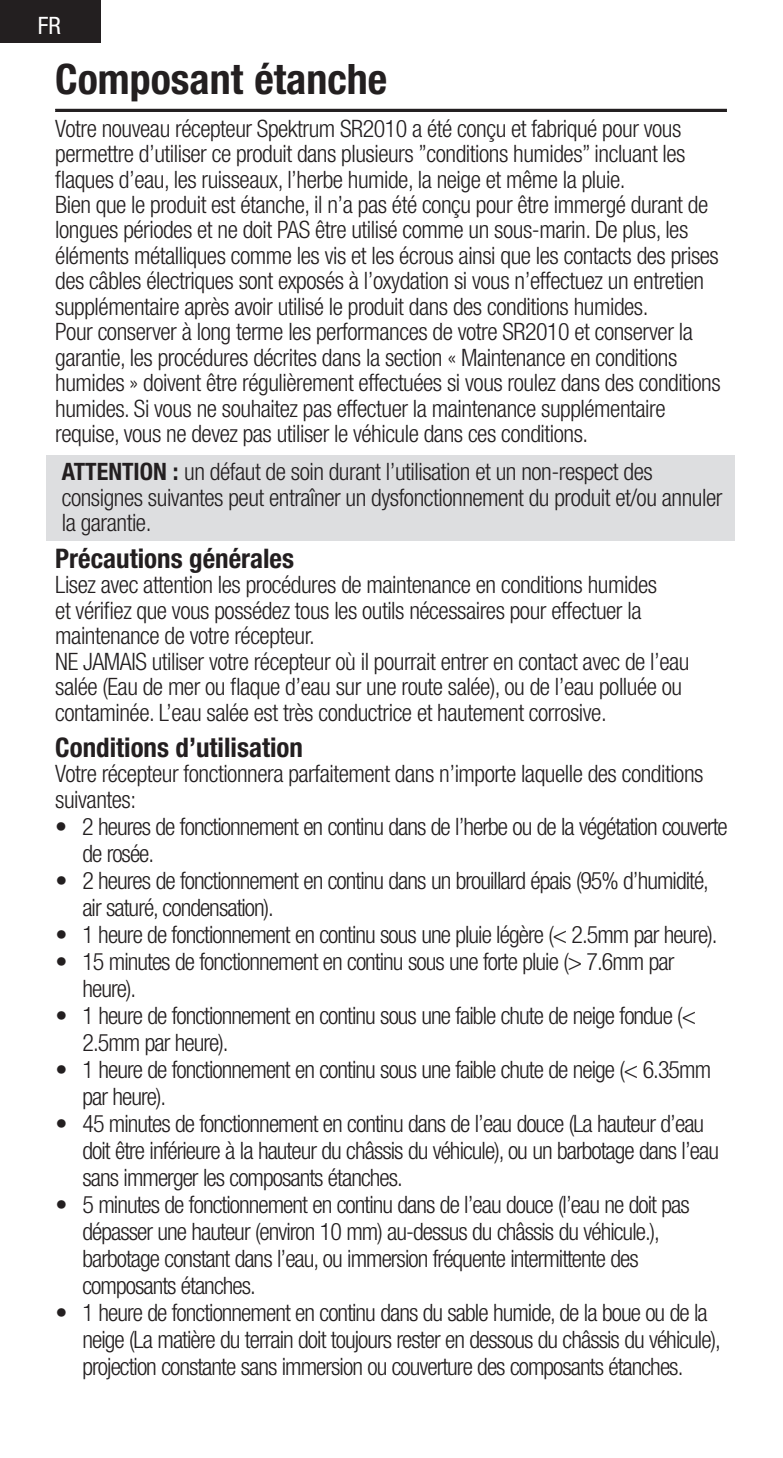
<style>
.page{position:relative;width:783px;height:1458px;background:#fff}
.page>*{position:absolute;margin:0;border:0;box-sizing:border-box;transform-origin:0 0}
.t1{font:700 condensed 42px "Helvetica Neue LT Std";color:#231f20}
.t2{font:700 condensed 27px "Helvetica Neue LT Std";color:#231f20}
.t3{font:300 condensed 24px/25.5px "Helvetica Neue LT Std";letter-spacing:-.02em;color:#231f20}
.t4{font:300 condensed 24px/27px "Helvetica Neue LT Std";letter-spacing:-.04em;color:#231f20}
.t5{font:condensed 24px "Helvetica Neue LT Std";color:#fff}
.s1{font-weight:700}
</style>
<div class="page">
<div style="left:0;top:0;width:100px;height:43px;background:#231f20"></div>
<div style="left:46px;top:456px;width:689px;height:85px;background:#dddee0"></div>
<hr style="left:55px;top:109px;width:672px;height:3px;background:#231f20">
<p class="t5" style="left:38px;top:12px;width:25px">FR</p>
<h1 class="t1" style="left:55px;top:53px;width:334px">Composant étanche</h1>
<p class="t3" style="left:55px;top:115px;width:667px">Votre nouveau récepteur Spektrum SR2010 a été conçu et fabriqué pour vous permettre d’utiliser ce produit dans plusieurs ”conditions humides” incluant les flaques d’eau, les ruisseaux, l’herbe humide, la neige et même la pluie.<br>Bien que le produit est étanche, il n’a pas été conçu pour être immergé durant de longues périodes et ne doit PAS être utilisé comme un sous-marin. De plus, les éléments métalliques comme les vis et les écrous ainsi que les contacts des prises des câbles électriques sont exposés à l’oxydation si vous n’effectuez un entretien supplémentaire après avoir utilisé le produit dans des conditions humides.<br>Pour conserver à long terme les performances de votre SR2010 et conserver la garantie, les procédures décrites dans la section « Maintenance en conditions humides » doivent être régulièrement effectuées si vous roulez dans des conditions humides. Si vous ne souhaitez pas effectuer la maintenance supplémentaire requise, vous ne devez pas utiliser le véhicule dans ces conditions.</p>
<p class="t3" style="left:62px;top:459px;width:662px"><span class="s1">ATTENTION :</span> un défaut de soin durant l’utilisation et un non-respect des consignes suivantes peut entraîner un dysfonctionnement du produit et/ou annuler la garantie.</p>
<p class="t2" style="left:55px;top:542px;width:240px">Précautions générales</p>
<p class="t3" style="left:55px;top:572px;width:636px">Lisez avec attention les procédures de maintenance en conditions humides<br>et vérifiez que vous possédez tous les outils nécessaires pour effectuer la maintenance de votre récepteur.<br>NE JAMAIS utiliser votre récepteur où il pourrait entrer en contact avec de l’eau salée (Eau de mer ou flaque d’eau sur une route salée), ou de l’eau polluée ou contaminée. L’eau salée est très conductrice et hautement corrosive.</p>
<p class="t2" style="left:55px;top:731px;width:249px">Conditions d’utilisation</p>
<p class="t3" style="left:55px;top:761px;width:650px">Votre récepteur fonctionnera parfaitement dans n’importe laquelle des conditions suivantes:</p>
<p class="t4" style="left:82px;top:812px;width:647px;text-indent:-27px">• 2 heures de fonctionnement en continu dans de l’herbe ou de la végétation couverte de rosée.</p>
<p class="t4" style="left:82px;top:866px;width:628px;text-indent:-27px">• 2 heures de fonctionnement en continu dans un brouillard épais (95% d’humidité, air saturé, condensation).</p>
<p class="t4" style="left:55px;top:920px;width:664px">• 1 heure de fonctionnement en continu sous une pluie légère (&lt; 2.5mm par heure).</p>
<p class="t4" style="left:82px;top:947px;width:594px;text-indent:-27px">• 15 minutes de fonctionnement en continu sous une forte pluie (&gt; 7.6mm par heure).</p>
<p class="t4" style="left:82px;top:1001px;width:615px;text-indent:-27px">• 1 heure de fonctionnement en continu sous une faible chute de neige fondue (&lt;<br>2.5mm par heure).</p>
<p class="t4" style="left:82px;top:1055px;width:630px;text-indent:-27px">• 1 heure de fonctionnement en continu sous une faible chute de neige (&lt; 6.35mm par heure).</p>
<p class="t4" style="left:82px;top:1109px;width:638px;text-indent:-27px">• 45 minutes de fonctionnement en continu dans de l’eau douce (La hauteur d’eau doit être inférieure à la hauteur du châssis du véhicule), ou un barbotage dans l’eau sans immerger les composants étanches.</p>
<p class="t4" style="left:83px;top:1190px;width:609px;text-indent:-27px">• 5 minutes de fonctionnement en continu dans de l’eau douce (l’eau ne doit pas dépasser une hauteur (environ 10 mm) au-dessus du châssis du véhicule.), barbotage constant dans l’eau, ou immersion fréquente intermittente des composants étanches.</p>
<p class="t4" style="left:83px;top:1298px;width:640px;text-indent:-27px">• 1 heure de fonctionnement en continu dans du sable humide, de la boue ou de la neige (La matière du terrain doit toujours rester en dessous du châssis du véhicule), projection constante sans immersion ou couverture des composants étanches.</p>
</div>
